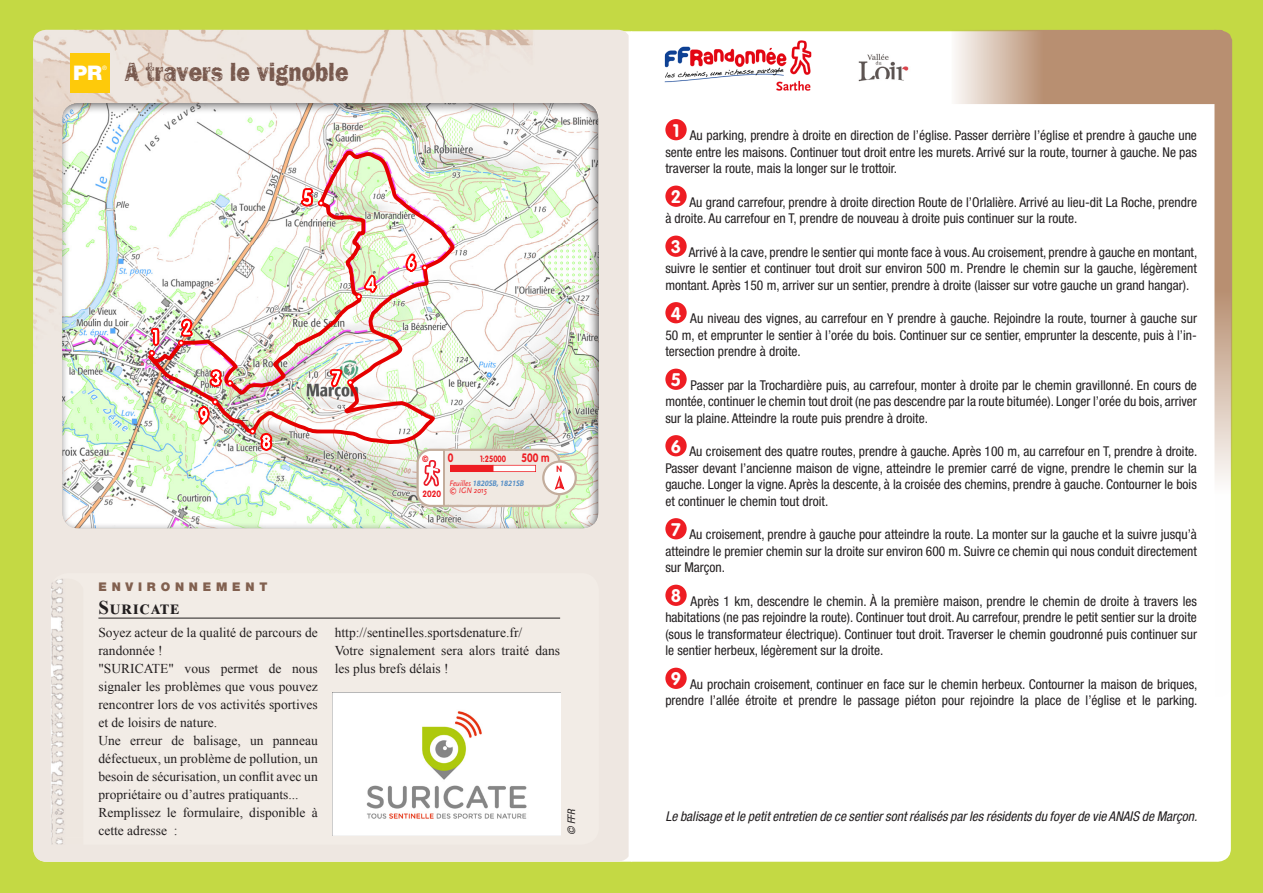
<style>
.page{position:relative;width:1263px;height:893px;background:#fff}
.page>*{position:absolute;margin:0;border:0;box-sizing:border-box;transform-origin:0 0}
.p_titre{font:27px "Frankie OTF";color:#78594e;scale:.83 1}
.t1{font:900 20.1px "Helvetica Neue LT Std";color:#fff}
.thema_titre{font:700 19.5px "Times New Roman";letter-spacing:.05em;color:#231f20}
.t2{font:700 18px "VAG Rounded Std";color:#fff}
.p_texte_avecptrep{font:condensed 13.5px/16.5px "Helvetica Neue LT Std";color:#231f20;text-align:justify}
.thema_texte{font:13.5px/18px "Times New Roman";color:#231f20}
.p_texte{font:italic condensed 13.5px "Helvetica Neue LT Std";color:#231f20}
.thema_typologie{font:900 12px "Helvetica Neue LT Std";letter-spacing:.4em;color:#81604f}
.t3{font:700 12px "VAG Rounded Std";color:#ee1d23;scale:.82 1}
.media_copyright{font:italic condensed 10.5px "Helvetica Neue LT Std";color:#231f20}
.emprise_AnneeFFRP{font:700 9px "VAG Rounded Std";color:#ee1d23;scale:.82 1}
.emprise_AnneeFFRP-2{font:700 9px "VAG Rounded Std";color:#ee1d23;scale:.9 1}
.emprise_FeuillesIGN{font:italic 700 8.25px "Myriad Pro";color:#5a91c6;scale:.9 1}
.emprise_AnneesIGN{font:italic 8.25px "Scala Sans";color:#ee1d23;scale:.9 1}
.t4{font:6.3px "ESRI Default Marker";color:#fff}
.t5{font:6.15px "Helvetica Neue LT Std";color:#fff}
.s1{font-family:"Scala Sans";font-weight:400;color:#ee1d23}
</style>
<div class="page">
<div style="left:0;top:0;width:631px;height:893px;background:#c4d944"></div>
<div style="left:631px;top:0;width:632px;height:893px;background:#c4d944"></div>
<div style="left:632px;top:31px;width:599px;height:831px;background:#fff"></div>
<svg style="left:951px;top:30px;width:281px;height:667px;background:#f6f1ed"></svg>
<img style="left:33px;top:30px;width:596px;height:832px">
<div style="left:665px;top:119px;width:22px;height:21px;background:#ee1d23;border-radius:50%"></div>
<div style="left:665px;top:186px;width:22px;height:21px;background:#ee1d23;border-radius:50%"></div>
<div style="left:665px;top:236px;width:22px;height:21px;background:#ee1d23;border-radius:50%"></div>
<div style="left:665px;top:302px;width:22px;height:21px;background:#ee1d23;border-radius:50%"></div>
<div style="left:665px;top:369px;width:22px;height:21px;background:#ee1d23;border-radius:50%"></div>
<div style="left:665px;top:435px;width:22px;height:21px;background:#ee1d23;border-radius:50%"></div>
<div style="left:665px;top:518px;width:22px;height:21px;background:#ee1d23;border-radius:50%"></div>
<div style="left:665px;top:585px;width:22px;height:21px;background:#ee1d23;border-radius:50%"></div>
<div style="left:665px;top:668px;width:22px;height:21px;background:#ee1d23;border-radius:50%"></div>
<div style="left:71px;top:54px;width:39px;height:39px;background:#feca0a"></div>
<div style="left:62px;top:102px;width:537px;height:427px;background:#231f20;opacity:.75"></div>
<svg style="left:416px;top:449px;width:161px;height:58px;background:#ecdad2"></svg>
<div style="left:51px;top:573px;width:548px;height:272px;background:#f2ece6;border-radius:18px"></div>
<hr style="left:98px;top:618px;width:462px;height:1px;background:#231f20">
<img style="left:51px;top:579px;width:14px;height:266px">
<img style="left:332px;top:692px;width:228px;height:143px">
<svg style="left:653px;top:40px;width:170px;height:57px"></svg>
<img style="left:665px;top:40px;width:146px;height:57px">
<div style="left:838px;top:40px;width:89px;height:57px;background:#fff"></div>
<img style="left:853px;top:40px;width:59px;height:57px">
<p class="t1" style="left:73px;top:61px;width:31px">PR</p>
<p class="p_titre" style="left:124px;top:56px;width:272px">A travers le vignoble</p>
<p class="t5" style="left:102px;top:65px;width:6px">®</p>
<p class="t4" style="left:149px;top:350px;width:6px">!</p>
<p class="t4" style="left:179px;top:340px;width:6px">!</p>
<p class="emprise_AnneeFFRP-2" style="left:422px;top:453px;width:9px">©</p>
<p class="t3" style="left:448px;top:451px;width:8px">0</p>
<p class="emprise_AnneeFFRP" style="left:480px;top:454px;width:33px">1:25000</p>
<p class="t3" style="left:522px;top:451px;width:36px">500 m</p>
<p class="emprise_AnneeFFRP-2" style="left:557px;top:463px;width:8px">N</p>
<p class="emprise_AnneeFFRP-2" style="left:422px;top:489px;width:22px">2020</p>
<p class="emprise_FeuillesIGN" style="left:450px;top:478px;width:85px"><span class="s1">Feuilles</span> 1820SB, 1821SB</p>
<p class="emprise_AnneesIGN" style="left:450px;top:485px;width:43px">© IGN 2015</p>
<p class="thema_typologie" style="left:98px;top:580px;width:170px">ENVIRONNEMENT</p>
<p class="thema_titre" style="left:98px;top:593px;width:82px">Suricate</p>
<p class="thema_texte" style="left:98px;top:623px;width:221px">Soyez acteur de la qualité de parcours de randonnée !</p>
<p class="thema_texte" style="left:98px;top:659px;width:221px;text-align:justify">"SURICATE" vous permet de nous signaler les problèmes que vous pouvez rencontrer lors de vos activités sportives et de loisirs de nature.</p>
<p class="thema_texte" style="left:98px;top:731px;width:221px;text-align:justify">Une erreur de balisage, un panneau défectueux, un problème de pollution, un besoin de sécurisation, un conflit avec un propriétaire ou d’autres pratiquants...</p>
<p class="thema_texte" style="left:98px;top:803px;width:221px">Remplissez le formulaire, disponible à cette adresse :</p>
<p class="thema_texte" style="left:335px;top:623px;width:189px">http://sentinelles.sportsdenature.fr/</p>
<p class="thema_texte" style="left:335px;top:641px;width:227px">Votre signalement sera alors traité dans les plus brefs délais !</p>
<p class="media_copyright" style="left:565px;top:835px;width:28px;rotate:-90deg">© FFR</p>
<p class="t2" style="left:673px;top:120px;width:8px">1</p>
<p class="p_texte_avecptrep" style="left:665px;top:127px;width:533px;text-indent:24px">Au parking, prendre à droite en direction de l’église. Passer derrière l’église et prendre à gauche une sente entre les maisons. Continuer tout droit entre les murets. Arrivé sur la route, tourner à gauche. Ne pas traverser la route, mais la longer sur le trottoir.</p>
<p class="t2" style="left:671px;top:186px;width:12px">2</p>
<p class="p_texte_avecptrep" style="left:665px;top:194px;width:533px;text-indent:24px">Au grand carrefour, prendre à droite direction Route de l’Orlalière. Arrivé au lieu-dit La Roche, prendre à droite. Au carrefour en T, prendre de nouveau à droite puis continuer sur la route.</p>
<p class="t2" style="left:671px;top:236px;width:12px">3</p>
<p class="p_texte_avecptrep" style="left:665px;top:244px;width:533px;text-indent:23px">Arrivé à la cave, prendre le sentier qui monte face à vous. Au croisement, prendre à gauche en montant, suivre le sentier et continuer tout droit sur environ 500 m. Prendre le chemin sur la gauche, légèrement montant. Après 150 m, arriver sur un sentier, prendre à droite (laisser sur votre gauche un grand hangar).</p>
<p class="t2" style="left:671px;top:303px;width:12px">4</p>
<p class="p_texte_avecptrep" style="left:665px;top:310px;width:533px;text-indent:25px">Au niveau des vignes, au carrefour en Y prendre à gauche. Rejoindre la route, tourner à gauche sur 50 m, et emprunter le sentier à l’orée du bois. Continuer sur ce sentier, emprunter la descente, puis à l’in&shy;tersection prendre à droite.</p>
<p class="t2" style="left:671px;top:369px;width:12px">5</p>
<p class="p_texte_avecptrep" style="left:665px;top:377px;width:533px;text-indent:25px">Passer par la Trochardière puis, au carrefour, monter à droite par le chemin gravillonné. En cours de montée, continuer le chemin tout droit (ne pas descendre par la route bitumée). Longer l’orée du bois, arriver sur la plaine. Atteindre la route puis prendre à droite.</p>
<p class="t2" style="left:671px;top:436px;width:12px">6</p>
<p class="p_texte_avecptrep" style="left:665px;top:443px;width:533px;text-indent:24px">Au croisement des quatre routes, prendre à gauche. Après 100 m, au carrefour en T, prendre à droite.<br>Passer devant l’ancienne maison de vigne, atteindre le premier carré de vigne, prendre le chemin sur la gauche. Longer la vigne. Après la descente, à la croisée des chemins, prendre à gauche. Contourner le bois et continuer le chemin tout droit.</p>
<p class="t2" style="left:671px;top:519px;width:11px">7</p>
<p class="p_texte_avecptrep" style="left:665px;top:526px;width:533px;text-indent:24px">Au croisement, prendre à gauche pour atteindre la route. La monter sur la gauche et la suivre jusqu’à atteindre le premier chemin sur la droite sur environ 600 m. Suivre ce chemin qui nous conduit directement sur Marçon.</p>
<p class="t2" style="left:671px;top:585px;width:12px">8</p>
<p class="p_texte_avecptrep" style="left:665px;top:593px;width:533px;text-indent:25px">Après 1 km, descendre le chemin. À la première maison, prendre le chemin de droite à travers les habitations (ne pas rejoindre la route). Continuer tout droit. Au carrefour, prendre le petit sentier sur la droite (sous le transformateur électrique). Continuer tout droit. Traverser le chemin goudronné puis continuer sur le sentier herbeux, légèrement sur la droite.</p>
<p class="t2" style="left:671px;top:668px;width:12px">9</p>
<p class="p_texte_avecptrep" style="left:665px;top:676px;width:534px;text-align:right">Au prochain croisement, continuer en face sur le chemin herbeux. Contourner la maison de briques, prendre l’allée étroite et prendre le passage piéton pour rejoindre la place de l’église et le parking.</p>
<p class="p_texte" style="left:665px;top:809px;width:533px">Le balisage et le petit entretien de ce sentier sont réalisés par les résidents du foyer de vie ANAIS de Marçon.</p>
</div>
